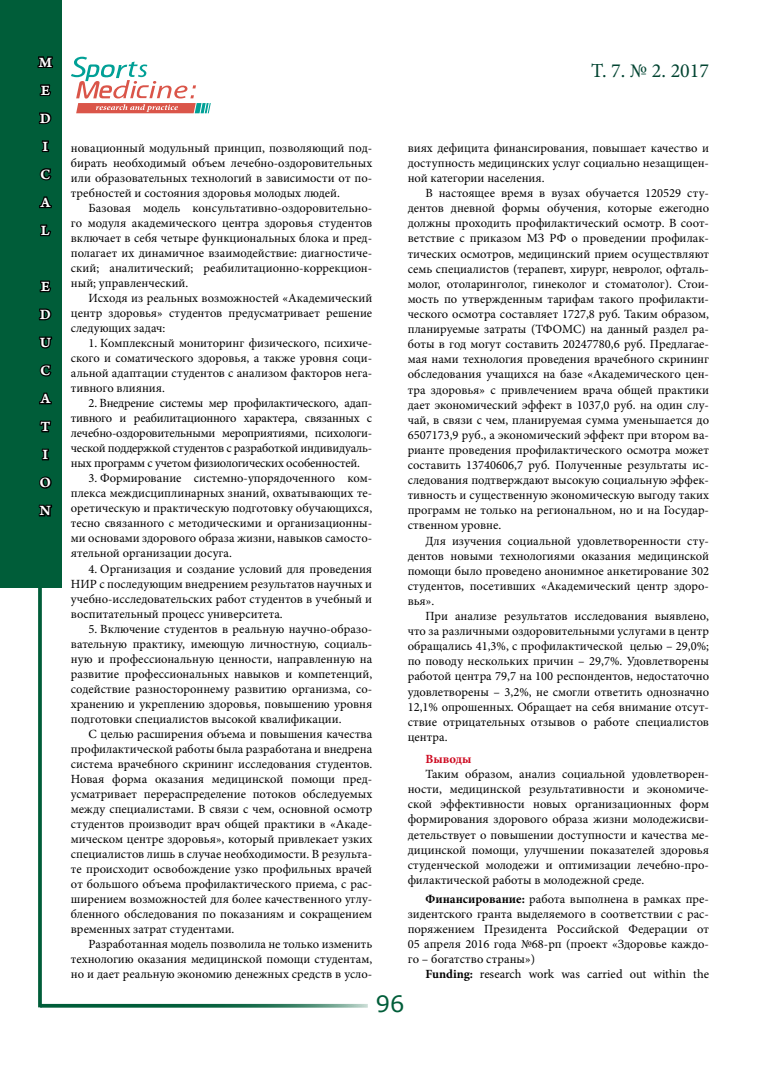
<style>
.page{position:relative;width:780px;height:1088px;background:#fff}
.page>*{position:absolute;margin:0;border:0;box-sizing:border-box;transform-origin:0 0}
.t1{font:22.5px "Verdana";color:#005d39}
.t2{font:20px "Minion Pro";color:#024431}
.t3{font:15px/28px "Arno Pro Smbd Caption";color:#fff}
.t4{font:12.5px/15.1px "Minion Pro";color:#000;text-align:justify}
.t5{font:700 12.5px "Minion Pro";color:#cd071e}
.s1{font-weight:700}
</style>
<div class="page">
<div style="left:0;top:0;width:61px;height:588px;background:#005d39"></div>
<svg style="left:38px;top:588px;width:4px;height:419px;background:#0f6644"></svg>
<hr style="left:40px;top:1004px;width:328px;height:3px;background:#005d39">
<svg style="left:37px;top:56px;width:17px;height:40px"></svg>
<svg style="left:38px;top:112px;width:14px;height:13px"></svg>
<svg style="left:41px;top:140px;width:9px;height:13px"></svg>
<svg style="left:39px;top:168px;width:13px;height:69px"></svg>
<svg style="left:39px;top:280px;width:12px;height:13px"></svg>
<svg style="left:38px;top:308px;width:15px;height:41px"></svg>
<svg style="left:38px;top:364px;width:15px;height:153px"></svg>
<svg style="left:71px;top:57px;width:140px;height:56px"></svg>
<p class="t3" style="left:39px;top:49px;width:15px">M<br>E<br>D<br>I<br>C<br>A<br>L</p>
<p class="t3" style="left:40px;top:273px;width:13px">E<br>D<br>U<br>C<br>A<br>T<br>I<br>O<br>N</p>
<p class="t4" style="left:71px;top:140px;width:303px">новационный модульный принцип, позволяющий под&shy;бирать необходимый объем лечебно-оздоровительных или образовательных технологий в зависимости от по&shy;требностей и состояния здоровья молодых людей.</p>
<p class="t4" style="left:71px;top:200px;width:303px;text-indent:18px">Базовая модель консультативно-оздоровительно&shy;го модуля академического центра здоровья студентов включает в себя четыре функциональных блока и пред&shy;полагает их динамичное взаимодействие: диагностиче&shy;ский; аналитический; реабилитационно-коррекцион&shy;ный; управленческий.</p>
<p class="t4" style="left:71px;top:291px;width:303px;text-indent:18px">Исходя из реальных возможностей «Академический центр здоровья» студентов предусматривает решение следующих задач:</p>
<p class="t4" style="left:71px;top:336px;width:303px;text-indent:18px">1. Комплексный мониторинг физического, психиче&shy;ского и соматического здоровья, а также уровня соци&shy;альной адаптации студентов с анализом факторов нега&shy;тивного влияния.</p>
<p class="t4" style="left:71px;top:396px;width:303px;text-indent:18px">2. Внедрение системы мер профилактического, адап&shy;тивного и реабилитационного характера, связанных с лечебно-оздоровительными мероприятиями, психологи&shy;ческой поддержкой студентов с разработкой индивидуаль&shy;ных программ с учетом физиологических особенностей.</p>
<p class="t4" style="left:71px;top:471px;width:303px;text-indent:18px">3. Формирование системно-упорядоченного ком&shy;плекса междисциплинарных знаний, охватывающих те&shy;оретическую и практическую подготовку обучающихся, тесно связанного с методическими и организационны&shy;ми основами здорового образа жизни, навыков самосто&shy;ятельной организации досуга.</p>
<p class="t4" style="left:71px;top:561px;width:303px;text-indent:18px">4. Организация и создание условий для проведения НИР с последующим внедрением результатов научных и учебно-исследовательских работ студентов в учебный и воспитательный процесс университета.</p>
<p class="t4" style="left:71px;top:621px;width:303px;text-indent:18px">5. Включение студентов в реальную научно-образо&shy;вательную практику, имеющую личностную, социаль&shy;ную и профессиональную ценности, направленную на развитие профессиональных навыков и компетенций, содействие разностороннему развитию организма, со&shy;хранению и укреплению здоровья, повышению уровня подготовки специалистов высокой квалификации.</p>
<p class="t4" style="left:71px;top:726px;width:303px;text-indent:18px">С целью расширения объема и повышения качества профилактической работы была разработана и внедрена система врачебного скрининг исследования студентов.<br>Новая форма оказания медицинской помощи пред&shy;усматривает перераспределение потоков обследуемых между специалистами. В связи с чем, основной осмотр студентов производит врач общей практики в «Акаде&shy;мическом центре здоровья», который привлекает узких специалистов лишь в случае необходимости. В результа&shy;те происходит освобождение узко профильных врачей от большого объема профилактического приема, с рас&shy;ширением возможностей для более качественного углу&shy;бленного обследования по показаниям и сокращением временных затрат студентами.</p>
<p class="t4" style="left:71px;top:937px;width:303px;text-indent:18px">Разработанная модель позволила не только изменить технологию оказания медицинской помощи студентам, но и дает реальную экономию денежных средств в усло-</p>
<h2 class="t2" style="left:591px;top:57px;width:119px">Т. 7. № 2. 2017</h2>
<p class="t4" style="left:407px;top:140px;width:303px">виях дефицита финансирования, повышает качество и доступность медицинских услуг социально незащищен&shy;ной категории населения.</p>
<p class="t4" style="left:407px;top:186px;width:303px;text-indent:18px">В настоящее время в вузах обучается 120529 сту&shy;дентов дневной формы обучения, которые ежегодно должны проходить профилактический осмотр. В соот&shy;ветствие с приказом МЗ РФ о проведении профилак&shy;тических осмотров, медицинский прием осуществляют семь специалистов (терапевт, хирург, невролог, офталь&shy;молог, отоларинголог, гинеколог и стоматолог). Стои&shy;мость по утвержденным тарифам такого профилакти&shy;ческого осмотра составляет 1727,8 руб. Таким образом, планируемые затраты (ТФОМС) на данный раздел ра&shy;боты в год могут составить 20247780,6 руб. Предлагае&shy;мая нами технология проведения врачебного скрининг обследования учащихся на базе «Академического цен&shy;тра здоровья» с привлечением врача общей практики дает экономический эффект в 1037,0 руб. на один слу&shy;чай, в связи с чем, планируемая сумма уменьшается до 6507173,9 руб., а экономический эффект при втором ва&shy;рианте проведения профилактического осмотра может составить 13740606,7 руб. Полученные результаты ис&shy;следования подтверждают высокую социальную эффек&shy;тивность и существенную экономическую выгоду таких программ не только на региональном, но и на Государ&shy;ственном уровне.</p>
<p class="t4" style="left:407px;top:533px;width:303px;text-indent:18px">Для изучения социальной удовлетворенности сту&shy;дентов новыми технологиями оказания медицинской помощи было проведено анонимное анкетирование 302 студентов, посетивших «Академический центр здоро&shy;вья».</p>
<p class="t4" style="left:407px;top:608px;width:303px;text-indent:18px">При анализе результатов исследования выявлено, что за различными оздоровительными услугами в центр обращались 41,3%, с профилактической целью – 29,0%; по поводу нескольких причин – 29,7%. Удовлетворены работой центра 79,7 на 100 респондентов, недостаточно удовлетворены – 3,2%, не смогли ответить однозначно 12,1% опрошенных. Обращает на себя внимание отсут&shy;ствие отрицательных отзывов о работе специалистов центра.</p>
<p class="t5" style="left:425px;top:750px;width:48px">Выводы</p>
<p class="t4" style="left:407px;top:767px;width:303px;text-indent:18px">Таким образом, анализ социальной удовлетворен&shy;ности, медицинской результативности и экономиче&shy;ской эффективности новых организационных форм формирования здорового образа жизни молодежисви&shy;детельствует о повышении доступности и качества ме&shy;дицинской помощи, улучшении показателей здоровья студенческой молодежи и оптимизации лечебно-про&shy;филактической работы в молодежной среде.</p>
<p class="t4" style="left:407px;top:891px;width:303px;text-indent:18px"><span class="s1">Финансирование:</span> работа выполнена в рамках пре&shy;зидентского гранта выделяемого в соответствии с рас&shy;поряжением Президента Российской Федерации от 05 апреля 2016 года №68-рп (проект «Здоровье каждо&shy;го – богатство страны»)</p>
<p class="t4" style="left:425px;top:966px;width:285px"><span class="s1">Funding:</span> research work was carried out within the</p>
<h1 class="t1" style="left:375px;top:988px;width:30px">96</h1>
</div>
